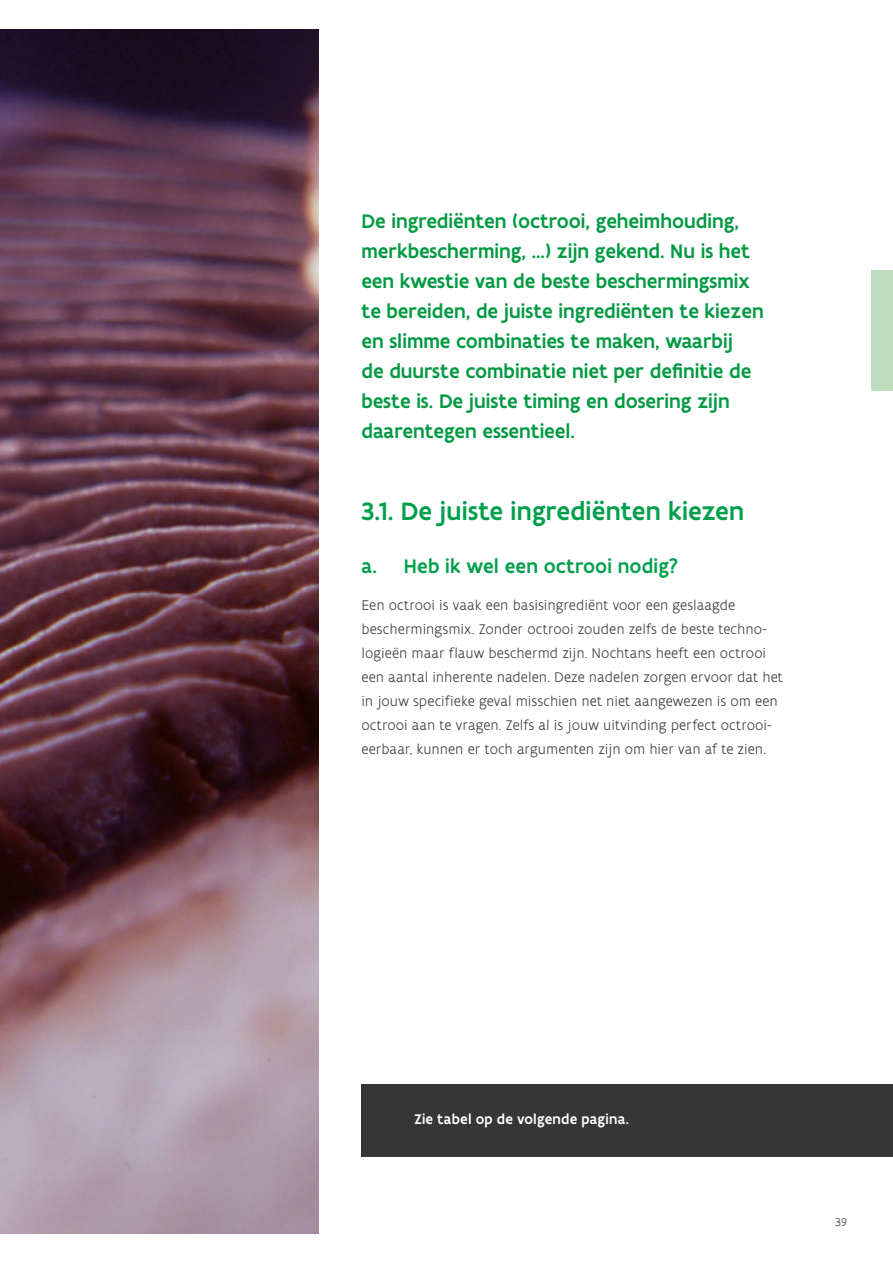
<style>
.page{position:relative;width:893px;height:1263px;background:#fff}
.page>*{position:absolute;margin:0;border:0;box-sizing:border-box;transform-origin:0 0}
.Titel_-_Niv_2{font:500 27px "Flanders Art Sans";letter-spacing:.005em;color:#009f4b}
.Bijteksten_-_groen{font:500 21px/30px "Flanders Art Sans";color:#009941}
.Titel_-_Niv_3{font:500 21px "Flanders Art Sans";letter-spacing:.005em;color:#009f4b}
.Body{font:300 15px/24px "Flanders Art Sans";color:#373636}
.Witte_link_tekst{font:500 15px "Flanders Art Sans";letter-spacing:.015em;color:#fff}
.t1{font:300 12px "Flanders Art Sans";color:#373636}
</style>
<div class="page">
<div style="left:872px;top:270px;width:21px;height:121px;background:#bdddbe"></div>
<div style="left:361px;top:1084px;width:532px;height:73px;background:#373636"></div>
<img style="left:0;top:30px;width:319px;height:1203px">
<p class="Bijteksten_-_groen" style="left:361px;top:206px;width:404px">De ingrediënten (octrooi, geheimhouding, merkbescherming, ...) zijn gekend. Nu is het een kwestie van de beste beschermingsmix te bereiden, de juiste ingrediënten te kiezen en slimme combinaties te maken, waarbij<br>de duurste combinatie niet per definitie de beste is. De juiste timing en dosering zijn daarentegen essentieel.</p>
<h2 class="Titel_-_Niv_2" style="left:361px;top:494px;width:384px">3.1. De juiste ingrediënten kiezen</h2>
<h3 class="Titel_-_Niv_3" style="left:361px;top:553px;width:318px">a. Heb ik wel een octrooi nodig?</h3>
<p class="Body" style="left:361px;top:593px;width:423px">Een octrooi is vaak een basisingrediënt voor een geslaagde beschermingsmix. Zonder octrooi zouden zelfs de beste techno&shy;logieën maar flauw beschermd zijn. Nochtans heeft een octrooi een aantal inherente nadelen. Deze nadelen zorgen ervoor dat het in jouw specifieke geval misschien net niet aangewezen is om een octrooi aan te vragen. Zelfs al is jouw uitvinding perfect octrooi&shy;eerbaar, kunnen er toch argumenten zijn om hier van af te zien.</p>
<p class="Witte_link_tekst" style="left:415px;top:1110px;width:216px">Zie tabel op de volgende pagina.</p>
<p class="t1" style="left:835px;top:1215px;width:13px">39</p>
</div>
